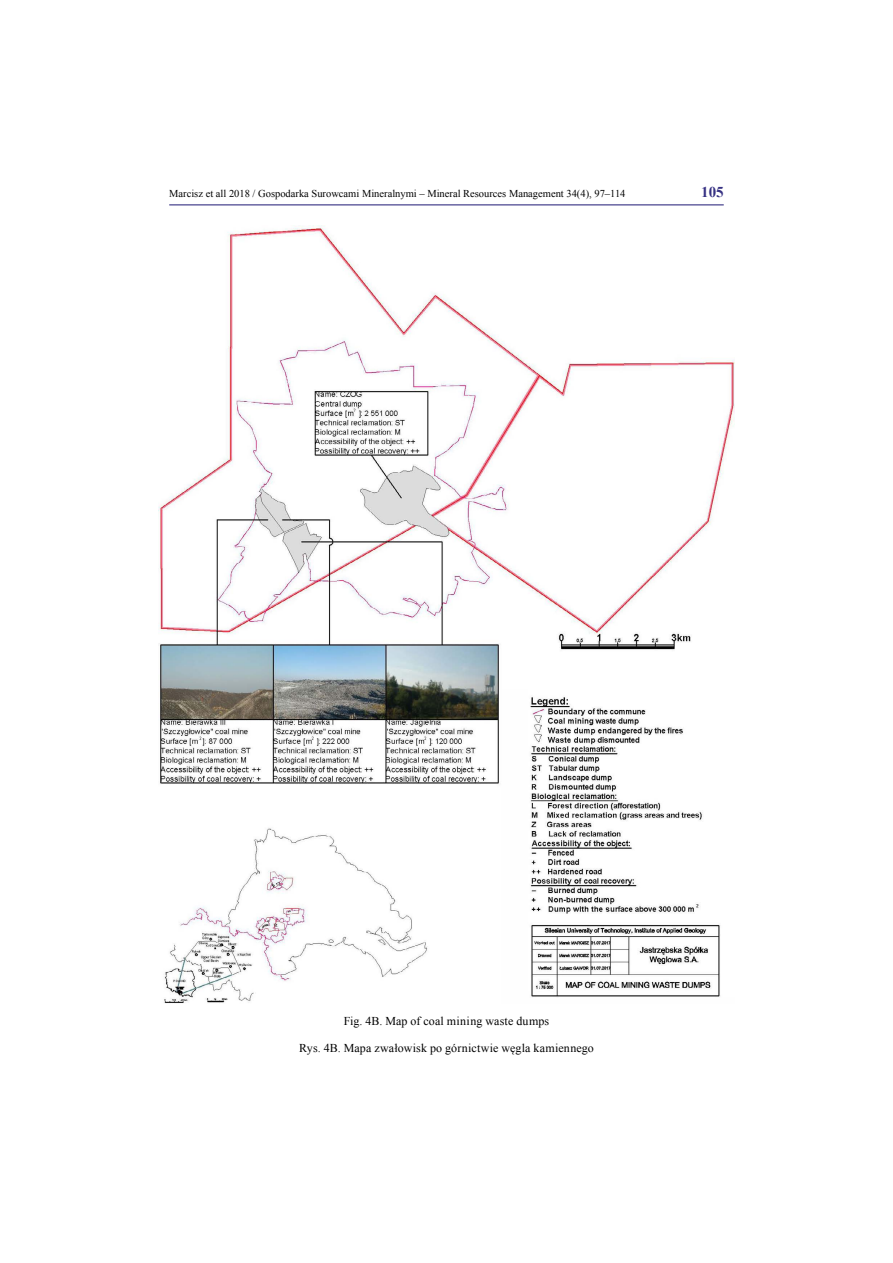
<style>
.page{position:relative;width:893px;height:1263px;background:#fff}
.page>*{position:absolute;margin:0;border:0;box-sizing:border-box;transform-origin:0 0}
.t1{font:700 15px "Times New Roman";color:#363183}
.t2{font:12px "Times New Roman";letter-spacing:.01em;color:#000}
.t3{font:10.5px "Times New Roman";color:#000}
</style>
<div class="page">
<hr style="left:169px;top:204px;width:555px;height:1px;background:#363183">
<img style="left:159px;top:225px;width:575px;height:778px">
<p class="t3" style="left:169px;top:186px;width:458px">Marcisz et all 2018 / Gospodarka Surowcami Mineralnymi – Mineral Resources Management 34(4), 97–114</p>
<h1 class="t1" style="left:701px;top:182px;width:24px">105</h1>
<p class="t2" style="left:344px;top:1012px;width:207px">Fig. 4B. Map of coal mining waste dumps</p>
<p class="t2" style="left:299px;top:1040px;width:296px">Rys. 4B. Mapa zwałowisk po górnictwie węgla kamiennego</p>
</div>
